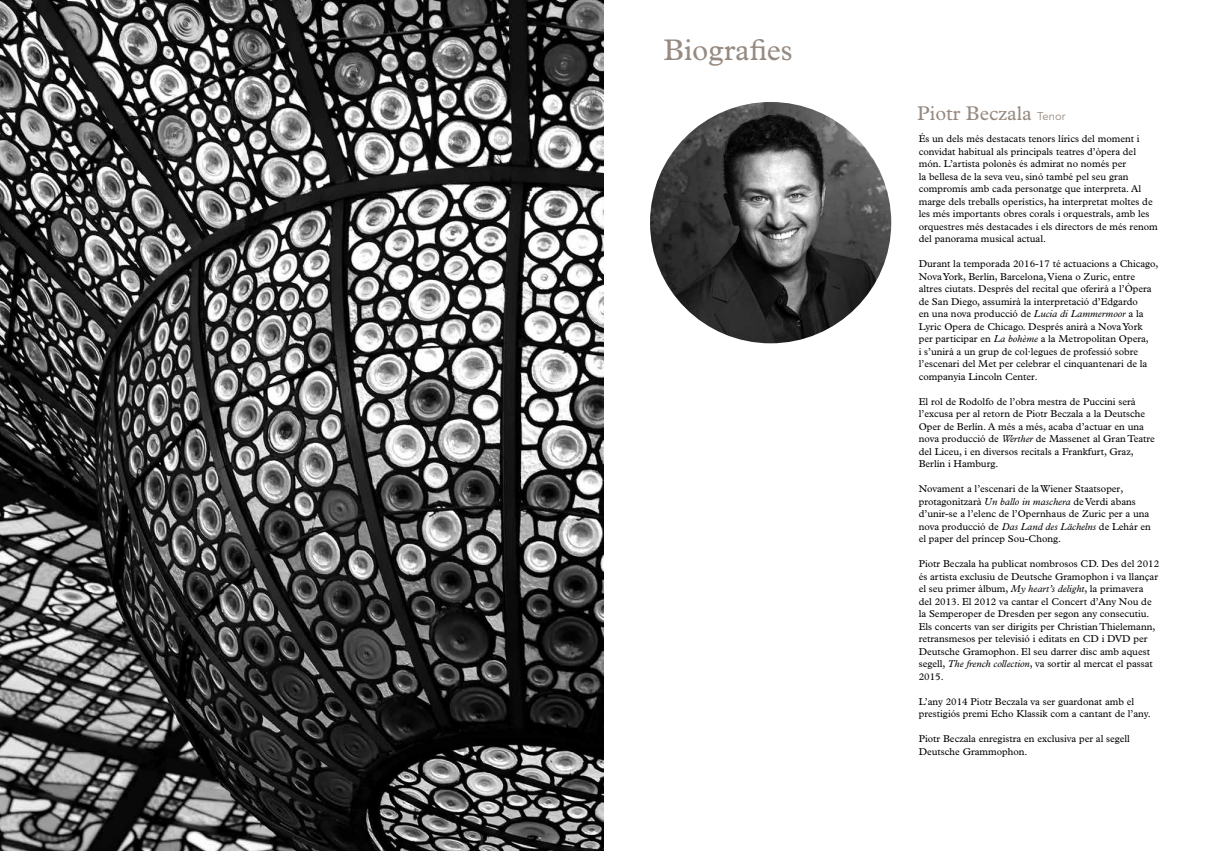
<style>
.page{position:relative;width:1205px;height:851px;background:#fff}
.page>*{position:absolute;margin:0;border:0;box-sizing:border-box;transform-origin:0 0}
.t1{font:30px "Plantin Std";color:#968a81}
.t2{font:20px "Plantin Std";color:#968a81}
.t3{font:10px/12.5px "Plantin Std";color:#000}
.s1{font-family:"Avenir LT Std";font-size:11.25px}
.s2{font-style:italic}
</style>
<div class="page">
<img style="left:0;top:0;width:603px;height:850px">
<img style="left:650px;top:102px;width:241px;height:241px;border-radius:121px">
<h1 class="t1" style="left:663px;top:33px;width:131px">Biografies</h1>
<h2 class="t2" style="left:917px;top:102px;width:150px">Piotr Beczala <span class="s1">Tenor</span></h2>
<p class="t3" style="left:919px;top:132px;width:241px">És un dels més destacats tenors lírics del moment i convidat habitual als principals teatres d’òpera del món. L’artista polonès és admirat no només per<br>la bellesa de la seva veu, sinó també pel seu gran compromís amb cada personatge que interpreta. Al marge dels treballs operístics, ha interpretat moltes de les més importants obres corals i orquestrals, amb les orquestres més destacades i els directors de més renom del panorama musical actual.</p>
<p class="t3" style="left:919px;top:257px;width:241px">Durant la temporada 2016-17 té actuacions a Chicago, Nova York, Berlín, Barcelona, Viena o Zuric, entre altres ciutats. Després del recital que oferirà a l’Òpera de San Diego, assumirà la interpretació d’Edgardo<br>en una nova producció de <span class="s2">Lucia di Lammermoor</span> a la Lyric Opera de Chicago. Després anirà a Nova York per participar en <span class="s2">La bohème</span> a la Metropolitan Opera,<br>i s’unirà a un grup de col·legues de professió sobre l’escenari del Met per celebrar el cinquantenari de la companyia Lincoln Center.</p>
<p class="t3" style="left:919px;top:395px;width:238px">El rol de Rodolfo de l’obra mestra de Puccini serà l’excusa per al retorn de Piotr Beczala a la Deutsche Oper de Berlín. A més a més, acaba d’actuar en una nova producció de <span class="s2">Werther</span> de Massenet al Gran Teatre del Liceu, i en diversos recitals a Frankfurt, Graz, Berlín i Hamburg.</p>
<p class="t3" style="left:919px;top:482px;width:234px">Novament a l’escenari de la Wiener Staatsoper, protagonitzarà <span class="s2">Un ballo in maschera</span> de Verdi abans d’unir-se a l’elenc de l’Opernhaus de Zuric per a una nova producció de <span class="s2">Das Land des Lächelns</span> de Lehár en el paper del príncep Sou-Chong.</p>
<p class="t3" style="left:919px;top:557px;width:242px">Piotr Beczala ha publicat nombrosos CD. Des del 2012 és artista exclusiu de Deutsche Gramophon i va llançar el seu primer àlbum, <span class="s2">My heart’s delight</span>, la primavera<br>del 2013. El 2012 va cantar el Concert d’Any Nou de la Semperoper de Dresden per segon any consecutiu.<br>Els concerts van ser dirigits per Christian Thielemann, retransmesos per televisió i editats en CD i DVD per Deutsche Gramophon. El seu darrer disc amb aquest segell, <span class="s2">The french collection</span>, va sortir al mercat el passat 2015.</p>
<p class="t3" style="left:919px;top:695px;width:233px">L’any 2014 Piotr Beczala va ser guardonat amb el prestigiós premi Echo Klassik com a cantant de l’any.</p>
<p class="t3" style="left:919px;top:732px;width:213px">Piotr Beczala enregistra en exclusiva per al segell<br>Deutsche Grammophon.</p>
</div>
